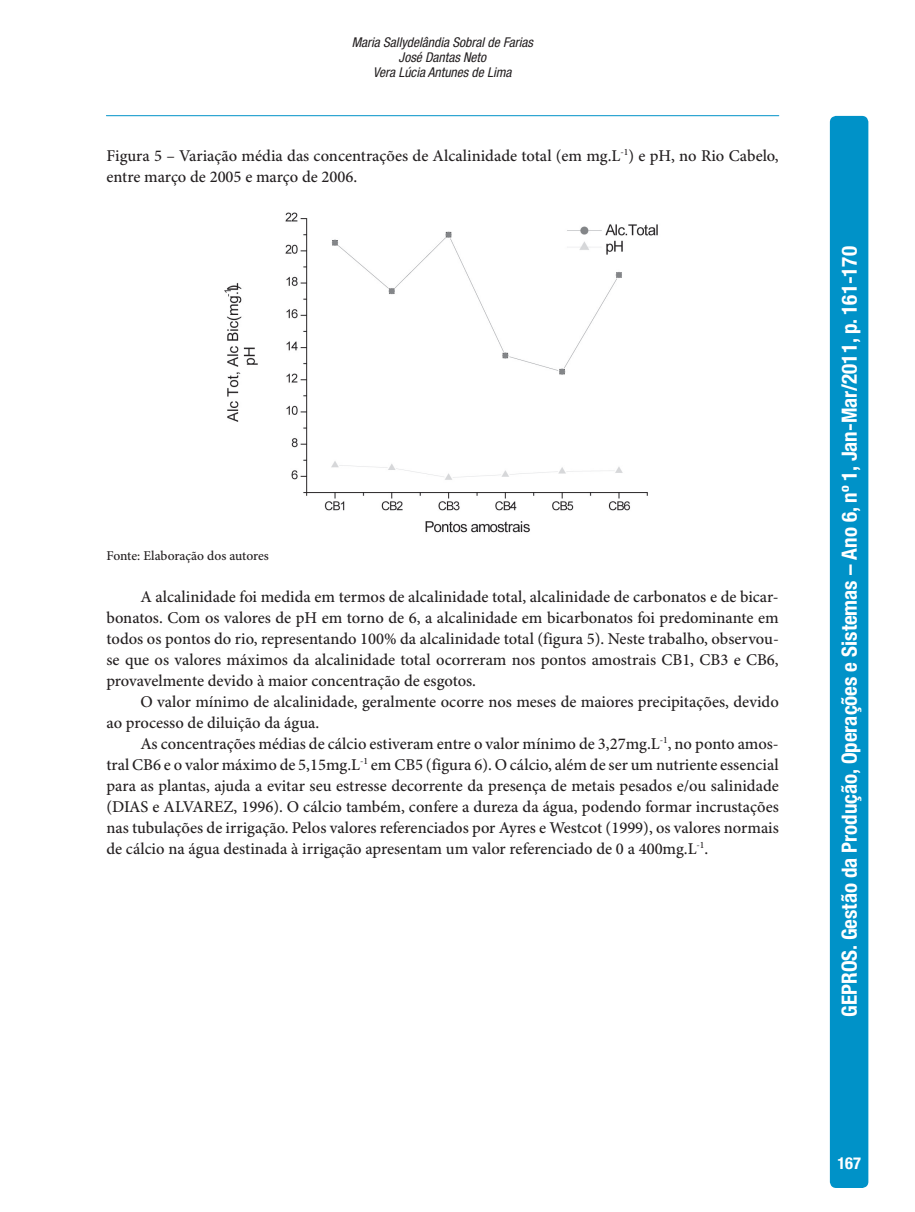
<style>
.page{position:relative;width:915px;height:1212px;background:#fff}
.page>*{position:absolute;margin:0;border:0;box-sizing:border-box;transform-origin:0 0}
.t1{font:700 condensed 21px "Helvetica Neue LT Std";color:#fff}
.t2{font:500 16.5px/21px "Minion Pro";color:#231f20}
.t3{font:700 condensed 16.5px "Helvetica Neue LT Std";color:#fff}
.t4{font:italic condensed 13.5px/15px "Helvetica Neue LT Std";color:#231f20;text-align:center}
.t5{font:500 13.5px "Minion Pro";letter-spacing:-.005em;color:#231f20}
</style>
<div class="page">
<div style="left:829px;top:116px;width:39px;height:1072px;background:#0092c8"></div>
<hr style="left:106px;top:115px;width:672px;height:1px;background:#0092c8">
<img style="left:224px;top:212px;width:434px;height:321px">
<p class="t4" style="left:351px;top:36px;width:183px">Maria Sallydelândia Sobral de Farias<br>José Dantas Neto<br>Vera Lúcia Antunes de Lima</p>
<p class="t2" style="left:106px;top:146px;width:673px">Figura 5 – Variação média das concentrações de Alcalinidade total (em mg.L<sup>-1</sup>) e pH, no Rio Cabelo, entre março de 2005 e março de 2006.</p>
<p class="t5" style="left:106px;top:547px;width:164px">Fonte: Elaboração dos autores</p>
<p class="t2" style="left:106px;top:587px;width:673px;text-align:justify;text-indent:34px">A alcalinidade foi medida em termos de alcalinidade total, alcalinidade de carbonatos e de bicar&shy;bonatos. Com os valores de pH em torno de 6, a alcalinidade em bicarbonatos foi predominante em todos os pontos do rio, representando 100% da alcalinidade total (figura 5). Neste trabalho, observou&shy;se que os valores máximos da alcalinidade total ocorreram nos pontos amostrais CB1, CB3 e CB6, provavelmente devido à maior concentração de esgotos.</p>
<p class="t2" style="left:106px;top:692px;width:673px;text-indent:34px">O valor mínimo de alcalinidade, geralmente ocorre nos meses de maiores precipitações, devido ao processo de diluição da água.</p>
<p class="t2" style="left:106px;top:734px;width:673px;text-align:justify;text-indent:34px">As concentrações médias de cálcio estiveram entre o valor mínimo de 3,27mg.L<sup>-1</sup>, no ponto amos&shy;tral CB6 e o valor máximo de 5,15mg.L<sup>-1</sup> em CB5 (figura 6). O cálcio, além de ser um nutriente essencial para as plantas, ajuda a evitar seu estresse decorrente da presença de metais pesados e/ou salinidade (DIAS e ALVAREZ, 1996). O cálcio também, confere a dureza da água, podendo formar incrustações nas tubulações de irrigação. Pelos valores referenciados por Ayres e Westcot (1999), os valores normais de cálcio na água destinada à irrigação apresentam um valor referenciado de 0 a 400mg.L<sup>-1</sup>.</p>
<p class="t1" style="left:836px;top:1016px;width:772px;rotate:-90deg">GEPROS. Gestão da Produção, Operações e Sistemas – Ano 6, nº 1, Jan-Mar/2011, p. 161-170</p>
<p class="t3" style="left:837px;top:1153px;width:25px">167</p>
</div>
